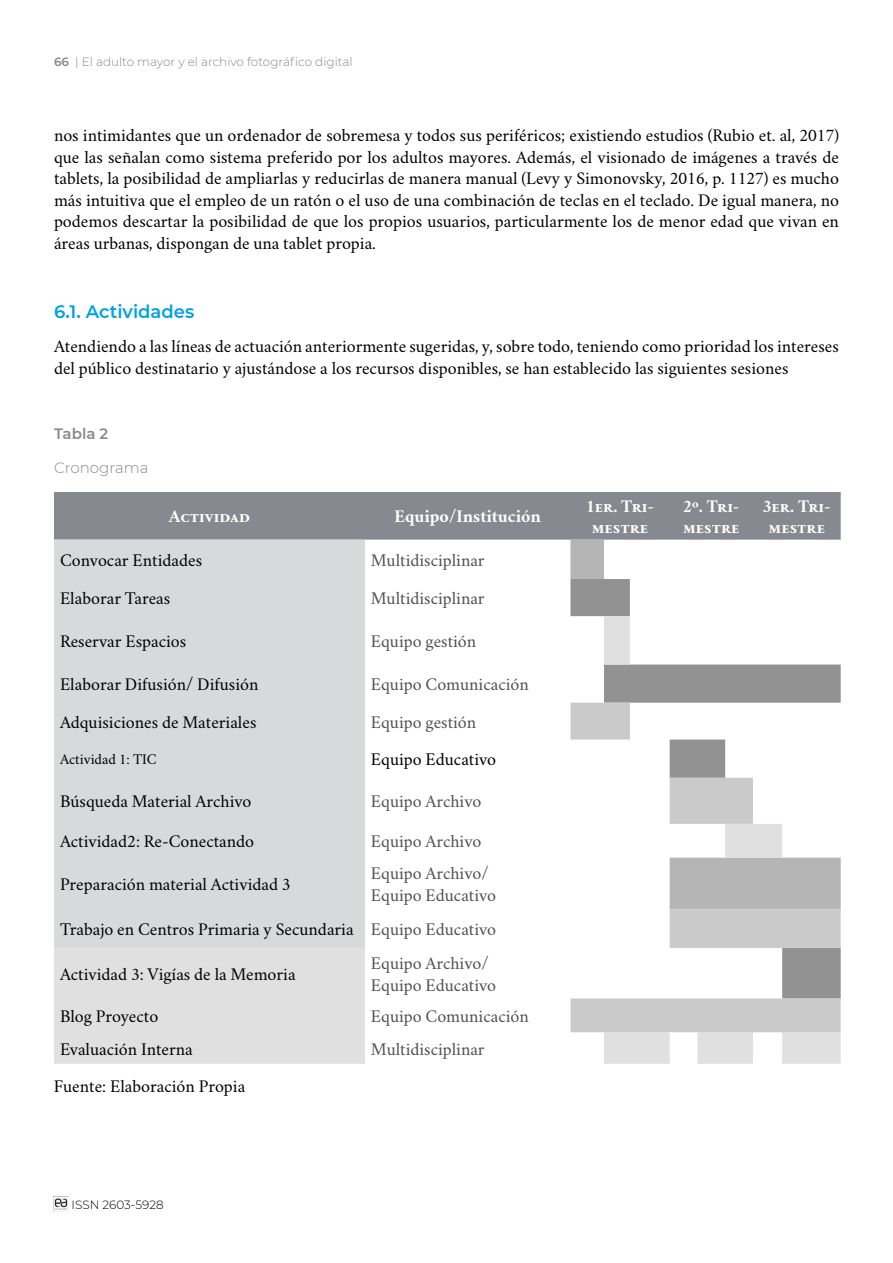
<style>
.page{position:relative;width:893px;height:1263px;background:#fff}
.page>*{position:absolute;margin:0;border:0;box-sizing:border-box;transform-origin:0 0}
.t1{font:18px/21.6px "Crimson";color:#000;text-align:justify}
.t2{font:18px/21.6px "Crimson";color:#505050}
.t3{font:700 18px/21.6px "Crimson";color:#fff;text-align:center}
.t4{font:600 18px "Montserrat";color:#00a1e4}
.t5{font:15px "Crimson";color:#000}
.t6{font:300 15px "Montserrat";color:#878990}
.t7{font:600 15px "Montserrat";color:#878990}
.t8{font:300 12px "Montserrat";color:#878990}
.t9{font:300 12px "Montserrat";color:#000}
.s1{font-weight:600}
.s2{color:#505050}
</style>
<div class="page">
<img style="left:54px;top:1198px;width:14px;height:12px">
<div style="left:54px;top:492px;width:787px;height:48px;background:#878990"></div>
<div style="left:54px;top:540px;width:311px;height:76px;background:#d8d9db"></div>
<svg style="left:570px;top:540px;width:34px;height:39px"></svg>
<div style="left:570px;top:579px;width:60px;height:37px;background:#929292"></div>
<svg style="left:54px;top:616px;width:787px;height:448px;fill:#e0e0e0"></svg>
<svg style="left:570px;top:703px;width:271px;height:329px"></svg>
<p class="t8" style="left:54px;top:53px;width:300px"><span class="s1">66</span> | El adulto mayor y el archivo fotográfico digital</p>
<p class="t1" style="left:54px;top:122px;width:786px">nos intimidantes que un ordenador de sobremesa y todos sus periféricos; existiendo estudios (Rubio et. al, 2017) que las señalan como sistema preferido por los adultos mayores. Además, el visionado de imágenes a través de tablets, la posibilidad de ampliarlas y reducirlas de manera manual (Levy y Simonovsky, 2016, p. 1127) es mucho más intuitiva que el empleo de un ratón o el uso de una combinación de teclas en el teclado. De igual manera, no podemos descartar la posibilidad de que los propios usuarios, particularmente los de menor edad que vivan en áreas urbanas, dispongan de una tablet propia.</p>
<p class="t4" style="left:54px;top:299px;width:142px">6.1. Actividades</p>
<p class="t1" style="left:54px;top:333px;width:786px">Atendiendo a las líneas de actuación anteriormente sugeridas, y, sobre todo, teniendo como prioridad los intereses del público destinatario y ajustándose a los recursos disponibles, se han establecido las siguientes sesiones</p>
<p class="t7" style="left:54px;top:423px;width:56px">Tabla 2</p>
<p class="t6" style="left:54px;top:458px;width:96px">Cronograma</p>
<p class="t3" style="left:169px;top:506px;width:83px">Actividad</p>
<p class="t3" style="left:394px;top:506px;width:148px">Equipo/Institución</p>
<p class="t3" style="left:586px;top:495px;width:69px">1er. Tri&shy;mestre</p>
<p class="t3" style="left:683px;top:495px;width:58px;text-align:left">2º. Tri&shy;mestre</p>
<p class="t3" style="left:763px;top:495px;width:69px">3er. Tri&shy;mestre</p>
<p class="t1" style="left:60px;top:547px;width:144px">Convocar Entidades</p>
<p class="t2" style="left:371px;top:547px;width:115px">Multidisciplinar</p>
<p class="t1" style="left:60px;top:585px;width:112px">Elaborar Tareas</p>
<p class="t2" style="left:371px;top:585px;width:115px">Multidisciplinar</p>
<p class="t1" style="left:60px;top:628px;width:128px">Reservar Espacios</p>
<p class="t2" style="left:371px;top:628px;width:107px">Equipo gestión</p>
<p class="t1" style="left:60px;top:671px;width:200px">Elaborar Difusión/ Difusión</p>
<p class="t2" style="left:371px;top:671px;width:159px">Equipo Comunicación</p>
<p class="t1" style="left:60px;top:709px;width:198px">Adquisiciones de Materiales</p>
<p class="t2" style="left:371px;top:709px;width:107px">Equipo gestión</p>
<p class="t5" style="left:60px;top:747px;width:98px">Actividad 1: TIC</p>
<p class="t1" style="left:371px;top:746px;width:127px">Equipo Educativo</p>
<p class="t1" style="left:60px;top:788px;width:193px">Búsqueda Material Archivo</p>
<p class="t2" style="left:371px;top:788px;width:112px">Equipo Archivo</p>
<p class="t1" style="left:60px;top:828px;width:196px">Actividad2: Re-Conectando</p>
<p class="t2" style="left:371px;top:828px;width:112px">Equipo Archivo</p>
<p class="t1" style="left:60px;top:871px;width:232px">Preparación material Actividad 3</p>
<p class="t2" style="left:371px;top:860px;width:127px">Equipo Archivo/<br>Equipo Educativo</p>
<p class="t1" style="left:60px;top:916px;width:438px">Trabajo en Centros Primaria y Secundaria <span class="s2">Equipo Educativo</span></p>
<p class="t1" style="left:60px;top:961px;width:237px">Actividad 3: Vigías de la Memoria</p>
<p class="t2" style="left:371px;top:950px;width:127px">Equipo Archivo/<br>Equipo Educativo</p>
<p class="t1" style="left:60px;top:1003px;width:100px">Blog Proyecto</p>
<p class="t2" style="left:371px;top:1003px;width:159px">Equipo Comunicación</p>
<p class="t1" style="left:60px;top:1036px;width:134px">Evaluación Interna</p>
<p class="t2" style="left:371px;top:1036px;width:115px">Multidisciplinar</p>
<p class="t1" style="left:54px;top:1073px;width:193px">Fuente: Elaboración Propia</p>
<p class="t9" style="left:72px;top:1196px;width:94px">ISSN 2603-5928</p>
</div>
